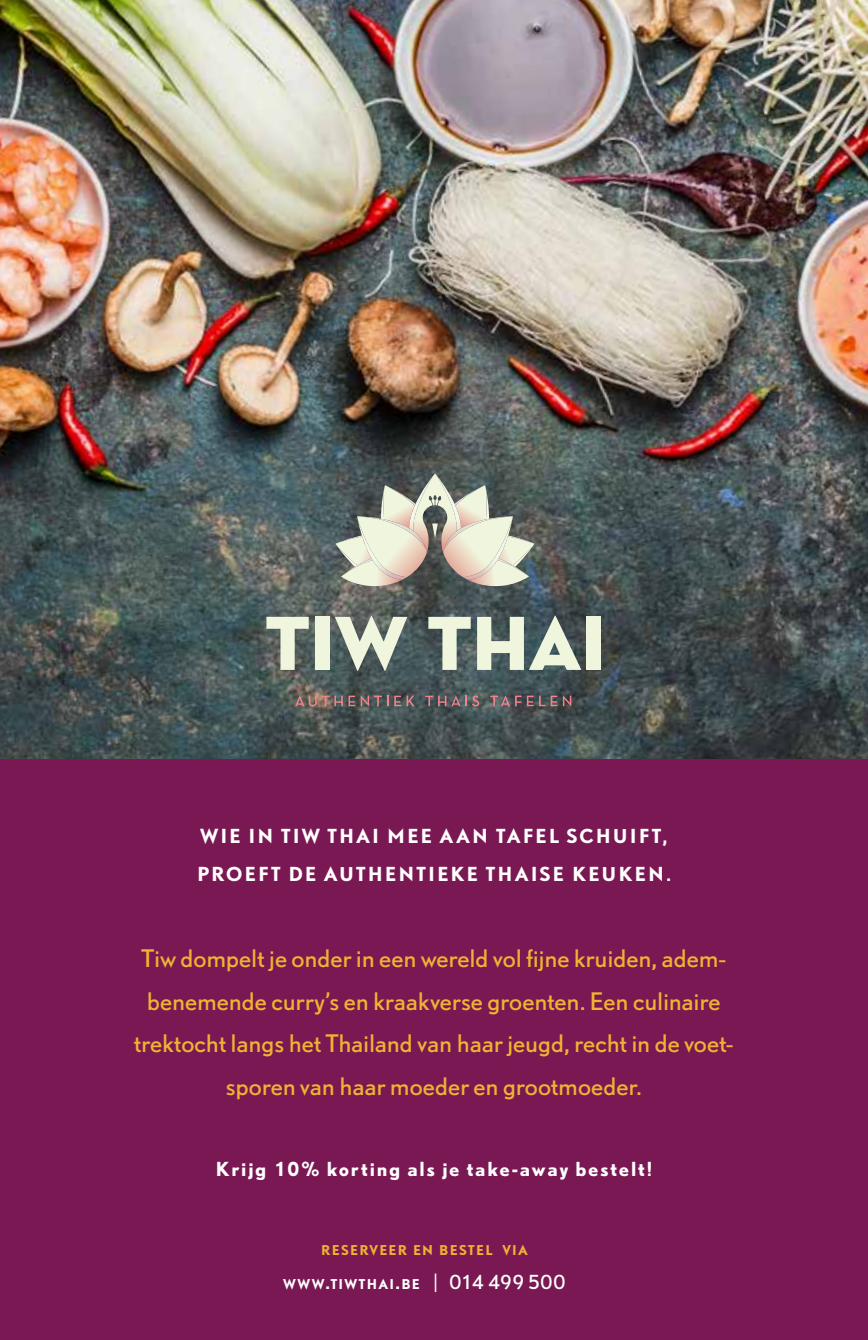
<style>
.page{position:relative;width:868px;height:1340px;background:#fff}
.page>*{position:absolute;margin:0;border:0;box-sizing:border-box;transform-origin:0 0}
.t1{font:22.5px/42.8px "DTL Nobel T";letter-spacing:-.005em;color:#efb233;text-align:center}
.t2{font:700 18px/38.2px "DTL Nobel T";letter-spacing:.09em;color:#fff}
.t3{font:700 12.6px "DTL Nobel T";letter-spacing:.07em;color:#fff}
.t4{font:700 12.6px "DTL Nobel T";letter-spacing:.07em;color:#efb233}
.s1{font-size:18px}
.s2{font-family:"Soleil";font-weight:400;font-size:18px}
.s3{font-weight:400;font-size:18px}
</style>
<div class="page">
<hr style="left:867px;top:947px;width:1px;height:392px;background:#791852">
<img style="left:0;top:0;width:867px;height:759px">
<div style="left:0;top:759px;width:867px;height:580px;background:#791852"></div>
<svg style="left:266px;top:617px;width:43px;height:53px;background:#a0a69a"></svg>
<div style="left:315px;top:617px;width:14px;height:53px;background:#f0f5de"></div>
<svg style="left:335px;top:615px;width:72px;height:56px;background:#96a096"></svg>
<svg style="left:428px;top:617px;width:42px;height:53px;background:#98a399"></svg>
<svg style="left:477px;top:615px;width:104px;height:55px;background:#9da79d"></svg>
<div style="left:586px;top:617px;width:14px;height:53px;background:#f0f5de"></div>
<svg style="left:295px;top:695px;width:93px;height:11px"></svg>
<svg style="left:394px;top:695px;width:20px;height:11px"></svg>
<svg style="left:425px;top:695px;width:54px;height:11px"></svg>
<svg style="left:490px;top:695px;width:43px;height:11px"></svg>
<svg style="left:539px;top:695px;width:18px;height:11px"></svg>
<svg style="left:563px;top:695px;width:8px;height:11px"></svg>
<svg style="left:335px;top:476px;width:199px;height:110px;background:#a4a59a"></svg>
<p class="t2" style="left:197px;top:816px;width:475px">WIE IN TIW THAI MEE AAN TAFEL SCHUIFT,<br>PROEFT DE AUTHENTIEKE THAISE KEUKEN.</p>
<p class="t1" style="left:134px;top:936px;width:600px">Tiw dompelt je onder in een wereld vol fijne kruiden, adem&shy;benemende curry’s en kraakverse groenten. Een culinaire trektocht langs het Thailand van haar jeugd, recht in de voet&shy;sporen van haar moeder en grootmoeder.</p>
<p class="t2" style="left:215px;top:1149px;width:438px">Krijg 10% korting als je take-away bestelt!</p>
<p class="t4" style="left:321px;top:1241px;width:208px">RESERVEER EN BESTEL VIA</p>
<p class="t3" style="left:283px;top:1275px;width:284px">WWW<span class="s1">.</span>TIWTHAI<span class="s1">.</span>BE <span class="s2">|</span> <span class="s3">014 499 500</span></p>
</div>
